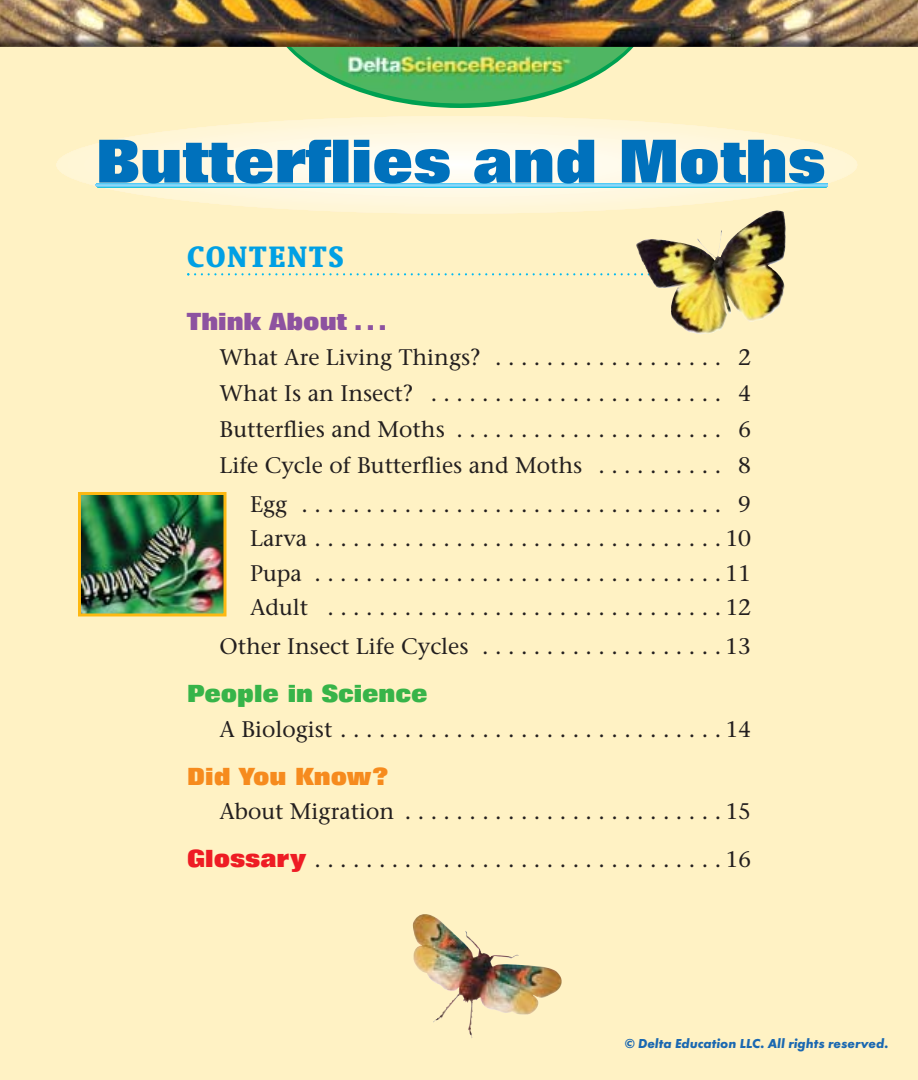
<style>
.page{position:relative;width:918px;height:1080px;background:#fff}
.page>*{position:absolute;margin:0;border:0;box-sizing:border-box;transform-origin:0 0}
.t1{font:800 60px "Folio";color:#0071bc}
.t2{font:700 condensed 33.75px "Oranda BT";letter-spacing:.065em;color:#00a0e4}
.t3{font:800 24px "Folio";color:#37b449}
.t4{font:800 24px "Folio";color:#8d52a0}
.t5{font:800 24px "Folio";color:#f68b1e}
.t6{font:22.5px/36px "Stone Serif";color:#231f1f;text-align:justify}
.t7{font:italic 700 13.5px "Futura T";color:#1a68b1}
.s1{font-size:21px}
.s2{font-family:"Folio";font-weight:800;font-size:24px;color:#ee1c24}
</style>
<div class="page">
<div style="left:0;top:31px;width:918px;height:1049px;background:#fff2c4"></div>
<svg style="left:409px;top:104px;width:102px;height:4px"></svg>
<img style="left:286px;top:47px;width:348px;height:57px">
<svg style="left:59px;top:154px;width:796px;height:60px"></svg>
<svg style="left:67px;top:116px;width:780px;height:97px"></svg>
<svg style="left:75px;top:117px;width:764px;height:96px"></svg>
<svg style="left:83px;top:118px;width:747px;height:93px"></svg>
<svg style="left:92px;top:119px;width:730px;height:91px"></svg>
<svg style="left:100px;top:120px;width:714px;height:90px"></svg>
<svg style="left:108px;top:121px;width:698px;height:87px;fill:#fff6d6"></svg>
<svg style="left:116px;top:122px;width:682px;height:85px;fill:#fff6d6"></svg>
<svg style="left:124px;top:123px;width:666px;height:83px;fill:#fff6d7"></svg>
<svg style="left:132px;top:124px;width:650px;height:81px;fill:#fff6d8"></svg>
<div style="left:140px;top:125px;width:634px;height:79px;background:#fff7dd;border-radius:50%"></div>
<div style="left:197px;top:132px;width:520px;height:65px;background:#fff9e3;border-radius:50%"></div>
<div style="left:246px;top:138px;width:422px;height:53px;background:#fff9e7;border-radius:50%"></div>
<div style="left:278px;top:143px;width:357px;height:44px;background:#fffaeb;border-radius:50%"></div>
<div style="left:327px;top:149px;width:260px;height:32px;background:#fffbef;border-radius:50%"></div>
<div style="left:359px;top:153px;width:195px;height:24px;background:#fffdf3;border-radius:50%"></div>
<div style="left:400px;top:158px;width:114px;height:14px;background:#fffdf7;border-radius:50%"></div>
<div style="left:424px;top:161px;width:65px;height:8px;background:#fffffb;border-radius:50%"></div>
<hr style="left:96px;top:183px;width:732px;height:4px;background:#50caf6;border-radius:2px">
<hr style="left:96px;top:184px;width:732px;height:3px;background:#52caf6;border-radius:2px">
<hr style="left:96px;top:184px;width:732px;height:2px;background:#7cd3f7">
<hr style="left:96px;top:185px;width:732px;height:1px;background:#8cd7f8">
<svg style="left:187px;top:273px;width:565px;height:2px"></svg>
<img style="left:82px;top:496px;width:140px;height:116px">
<div style="left:78px;top:492px;width:148px;height:124px;border:3px solid #fdb812"></div>
<img style="left:0;top:0;width:918px;height:47px">
<img style="left:433px;top:970px;width:129px;height:68px">
<img style="left:645px;top:210px;width:141px;height:50px">
<h1 class="t1" style="left:96px;top:140px;width:732px">Butterflies and Moths</h1>
<h2 class="t2" style="left:187px;top:243px;width:158px">CONTENTS</h2>
<p class="t4" style="left:187px;top:313px;width:201px">Think About <span class="s1">. . .</span></p>
<p class="t6" style="left:220px;top:341px;width:533px">What Are Living Things? . . . . . . . . . . . . . . . . . . 2<br>What Is an Insect? . . . . . . . . . . . . . . . . . . . . . . . 4<br>Butterflies and Moths . . . . . . . . . . . . . . . . . . . . . 6<br>Life Cycle of Butterflies and Moths . . . . . . . . . . 8</p>
<p class="t6" style="left:250px;top:489px;width:503px;line-height:34.5px">Egg . . . . . . . . . . . . . . . . . . . . . . . . . . . . . . . . . 9<br>Larva . . . . . . . . . . . . . . . . . . . . . . . . . . . . . . . . 10<br>Pupa . . . . . . . . . . . . . . . . . . . . . . . . . . . . . . . . 11<br>Adult . . . . . . . . . . . . . . . . . . . . . . . . . . . . . . . 12</p>
<p class="t6" style="left:220px;top:631px;width:533px">Other Insect Life Cycles . . . . . . . . . . . . . . . . . . . 13</p>
<p class="t3" style="left:187px;top:685px;width:242px">People in Science</p>
<p class="t6" style="left:220px;top:713px;width:533px">A Biologist . . . . . . . . . . . . . . . . . . . . . . . . . . . . . . 14</p>
<p class="t5" style="left:187px;top:768px;width:203px">Did You Know?</p>
<p class="t6" style="left:187px;top:790px;width:566px;line-height:48px;text-align:right">About Migration . . . . . . . . . . . . . . . . . . . . . . . . . 15<br><span class="s2">Glossary</span> . . . . . . . . . . . . . . . . . . . . . . . . . . . . . . . . 16</p>
<p class="t7" style="left:625px;top:1038px;width:265px">© Delta Education LLC. All rights reserved.</p>
</div>
